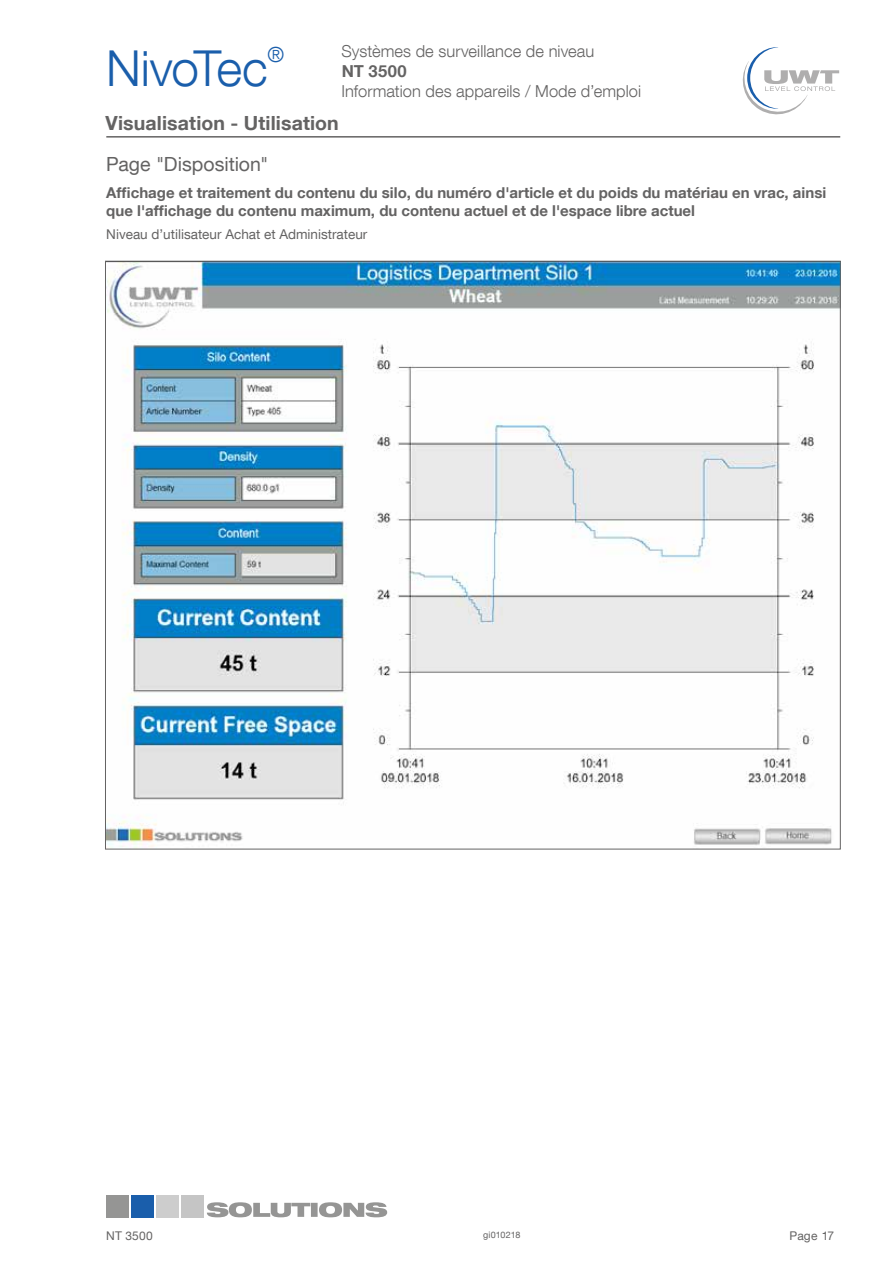
<style>
.page{position:relative;width:893px;height:1263px;background:#fff}
.page>*{position:absolute;margin:0;border:0;box-sizing:border-box;transform-origin:0 0}
.t1{font:300 49.5px "Helvetica Neue LT Com";letter-spacing:-.015em;color:#1a5eab}
.t2{font:300 20.85px "Helvetica Neue LT Com";color:#1a5eab}
.t3{font:700 19.5px "Helvetica Neue LT Com";letter-spacing:.005em;color:#646363}
.t4{font:19.5px "Helvetica Neue LT Com";color:#646363}
.t5{font:300 16.5px "Helvetica Neue LT Com";letter-spacing:.005em;color:#646363}
.t6{font:700 16.5px "Helvetica Neue LT Com";letter-spacing:.025em;color:#646363}
.t7{font:700 15px/18px "Helvetica Neue LT Com";color:#646363}
.t8{font:13.5px "Helvetica Neue LT Com";color:#646363}
.t9{font:12px "Helvetica Neue LT Com";letter-spacing:.015em;color:#646363}
.t10{font:9px "Helvetica Neue LT Com";color:#646363}
</style>
<div class="page">
<svg style="left:742px;top:47px;width:97px;height:68px"></svg>
<div style="left:106px;top:1195px;width:22px;height:22px;background:#959594"></div>
<div style="left:131px;top:1195px;width:22px;height:22px;background:#1a5eab"></div>
<div style="left:157px;top:1195px;width:22px;height:22px;background:#cdcdcd"></div>
<div style="left:182px;top:1195px;width:22px;height:22px;background:#c5c5c5"></div>
<svg style="left:207px;top:1202px;width:180px;height:15px"></svg>
<img style="left:107px;top:263px;width:732px;height:584px">
<hr style="left:106px;top:136px;width:734px;height:2px;background:#646363">
<h1 class="t1" style="left:106px;top:38px;width:163px">NivoTec</h1>
<h2 class="t2" style="left:268px;top:42px;width:18px">®</h2>
<p class="t5" style="left:341px;top:41px;width:254px">Systèmes de surveillance de niveau</p>
<p class="t6" style="left:342px;top:61px;width:67px">NT 3500</p>
<p class="t5" style="left:342px;top:81px;width:301px">Information des appareils / Mode d’emploi</p>
<h3 class="t3" style="left:106px;top:111px;width:235px">Visualisation - Utilisation</h3>
<h3 class="t4" style="left:106px;top:152px;width:164px">Page "Disposition"</h3>
<p class="t7" style="left:106px;top:183px;width:721px">Affichage et traitement du contenu du silo, du numéro d'article et du poids du matériau en vrac, ainsi que l'affichage du contenu maximum, du contenu actuel et de l'espace libre actuel</p>
<p class="t8" style="left:106px;top:226px;width:263px">Niveau d’utilisateur Achat et Administrateur</p>
<p class="t9" style="left:106px;top:1228px;width:48px">NT 3500</p>
<p class="t10" style="left:483px;top:1229px;width:39px">gi010218</p>
<p class="t9" style="left:790px;top:1228px;width:46px">Page 17</p>
</div>
